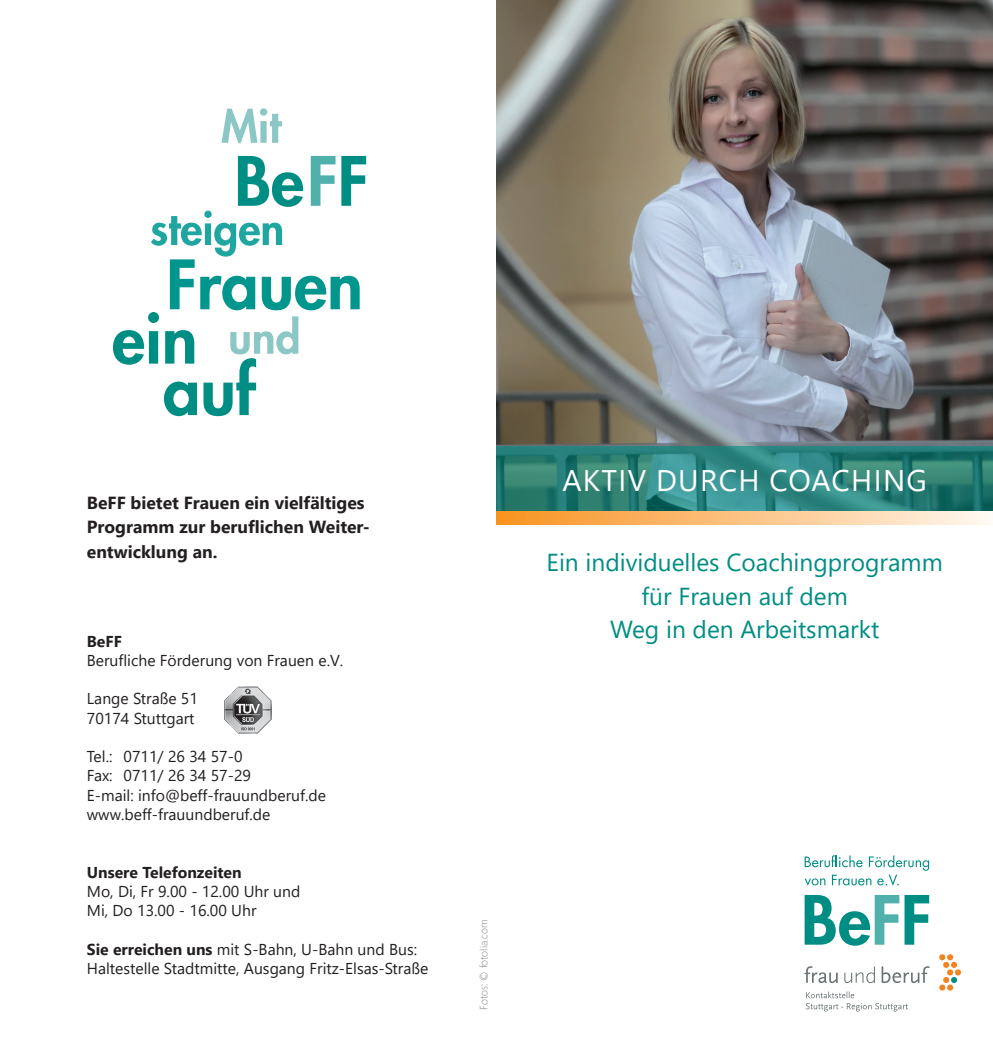
<style>
.page{position:relative;width:993px;height:1042px;background:#fff}
.page>*{position:absolute;margin:0;border:0;box-sizing:border-box;transform-origin:0 0}
.t1{font:29.75px "Segoe UI";letter-spacing:.045em;color:#fff}
.t2{font:24.5px/33.2px "Segoe UI";color:#008e84;text-align:center}
.t3{font:700 17.5px/24.5px "Segoe UI";color:#231f20}
.t4{font:15.75px/19.2px "Segoe UI";color:#231f20}
.t5{font:700 15.75px "Segoe UI";color:#231f20}
.t6{font:300 10.5px "Segoe UI";color:#808285}
.s1{font-weight:700}
</style>
<div class="page">
<img style="left:224px;top:686px;width:47px;height:47px">
<svg style="left:221px;top:108px;width:61px;height:35px"></svg>
<svg style="left:113px;top:156px;width:253px;height:260px"></svg>
<svg style="left:804px;top:895px;width:124px;height:51px"></svg>
<svg style="left:804px;top:855px;width:124px;height:31px"></svg>
<svg style="left:804px;top:966px;width:125px;height:17px"></svg>
<svg style="left:805px;top:991px;width:102px;height:20px"></svg>
<svg style="left:939px;top:954px;width:22px;height:37px"></svg>
<img style="left:496px;top:0;width:496px;height:446px">
<svg style="left:496px;top:446px;width:496px;height:66px;background:#30847b"></svg>
<svg style="left:496px;top:512px;width:496px;height:12px;background:#fbc486"></svg>
<p class="t3" style="left:87px;top:489px;width:284px">BeFF bietet Frauen ein vielfältiges<br>Programm zur beruflichen Weiter&shy;entwicklung an.</p>
<p class="t5" style="left:87px;top:626px;width:36px">BeFF</p>
<p class="t4" style="left:87px;top:649px;width:258px">Berufliche Förderung von Frauen e.V.</p>
<p class="t4" style="left:87px;top:688px;width:112px">Lange Straße 51<br>70174 Stuttgart</p>
<p class="t4" style="left:87px;top:745px;width:240px">Tel.: 0711/ 26 34 57-0<br>Fax: 0711/ 26 34 57-29<br>E-mail: info@beff-frauundberuf.de www.beff-frauundberuf.de</p>
<p class="t5" style="left:87px;top:857px;width:156px">Unsere Telefonzeiten</p>
<p class="t4" style="left:87px;top:880px;width:215px">Mo, Di, Fr 9.00 - 12.00 Uhr und<br>Mi, Do 13.00 - 16.00 Uhr</p>
<p class="t4" style="left:87px;top:938px;width:343px"><span class="s1">Sie erreichen uns</span> mit S-Bahn, U-Bahn und Bus:<br>Haltestelle Stadtmitte, Ausgang Fritz-Elsas-Straße</p>
<p class="t6" style="left:474px;top:1009px;width:91px;rotate:-90deg">Fotos: © fotolia.com</p>
<h1 class="t1" style="left:562px;top:452px;width:366px">AKTIV DURCH COACHING</h1>
<h2 class="t2" style="left:546px;top:544px;width:397px">Ein individuelles Coachingprogramm für Frauen auf dem<br>Weg in den Arbeitsmarkt</h2>
</div>
